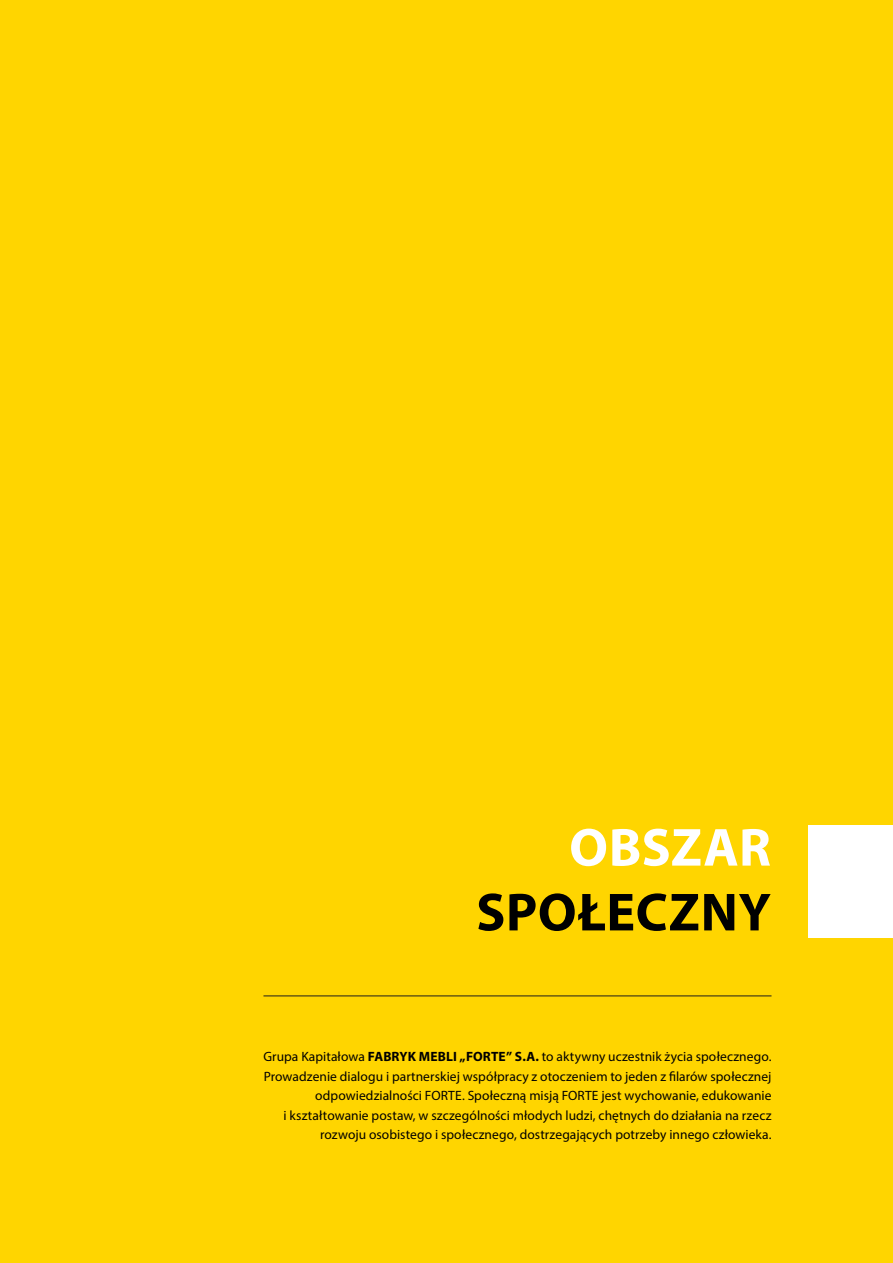
<style>
.page{position:relative;width:893px;height:1263px;background:#ffd500}
.page>*{position:absolute;margin:0;border:0;box-sizing:border-box;transform-origin:0 0}
.t1{font:700 54px "Myriad Pro";letter-spacing:.01em;color:#000}
.t2{font:700 54px "Myriad Pro";letter-spacing:.005em;color:#fff}
.t3{font:13.5px/19.5px "Myriad Pro";letter-spacing:.005em;color:#000;text-align:right}
.s1{font-weight:700}
</style>
<div class="page">
<div style="left:808px;top:825px;width:85px;height:113px;background:#fff"></div>
<hr style="left:263px;top:995px;width:508px;height:1px;background:#1d1d1b">
<h1 class="t2" style="left:569px;top:812px;width:203px">OBSZAR</h1>
<h1 class="t1" style="left:476px;top:877px;width:296px">SPOŁECZNY</h1>
<p class="t3" style="left:263px;top:1047px;width:510px">Grupa Kapitałowa <span class="s1">FABRYK MEBLI „FORTE” S.A.</span> to aktywny uczestnik życia społecznego.<br>Prowadzenie dialogu i partnerskiej współpracy z otoczeniem to jeden z filarów społecznej odpowiedzialności FORTE. Społeczną misją FORTE jest wychowanie, edukowanie<br>i kształtowanie postaw, w szczególności młodych ludzi, chętnych do działania na rzecz rozwoju osobistego i społecznego, dostrzegających potrzeby innego człowieka.</p>
</div>
